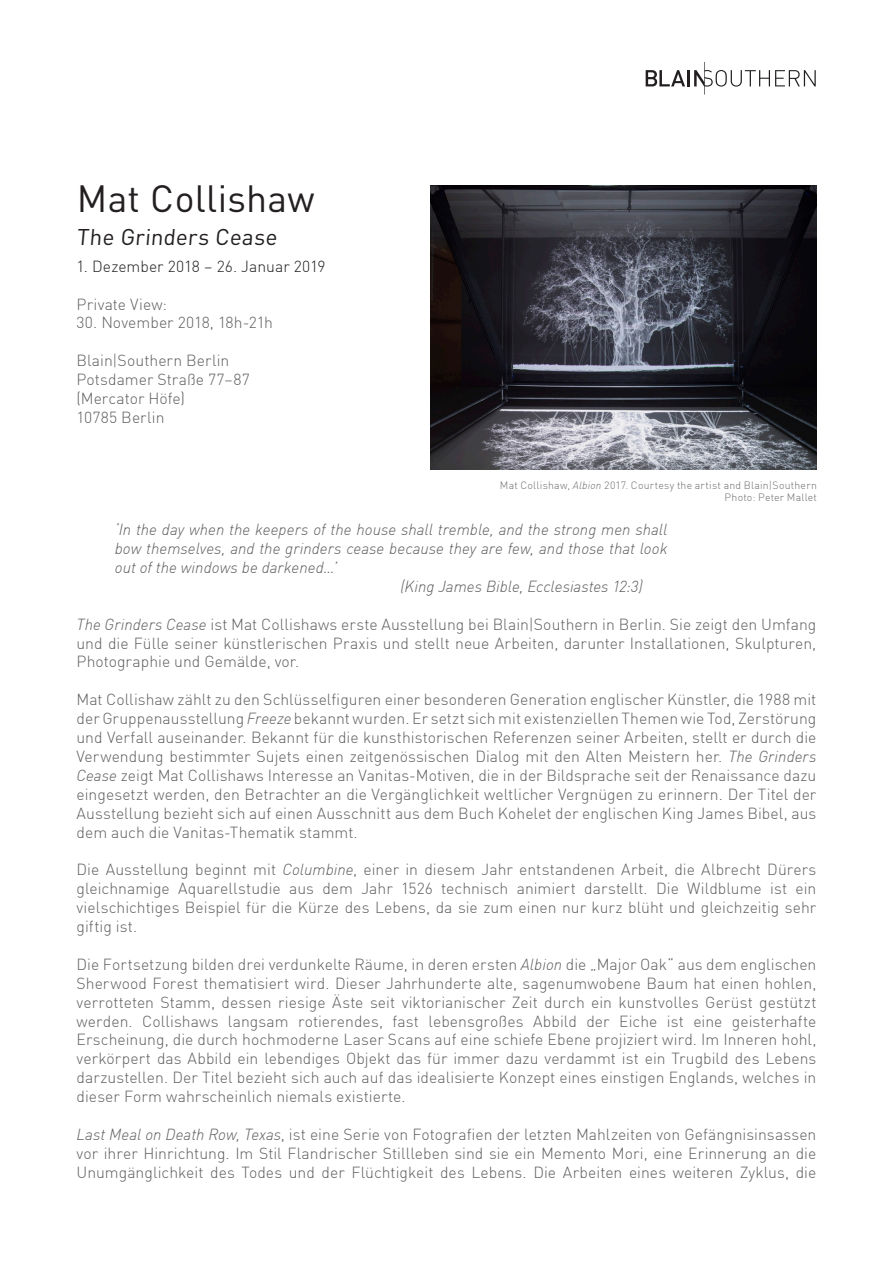
<style>
.page{position:relative;width:893px;height:1263px;background:#fff}
.page>*{position:absolute;margin:0;border:0;box-sizing:border-box;transform-origin:0 0}
.t1{font:37.5px "DIN Pro";letter-spacing:.005em;color:#231f20}
.t2{font:22.5px "DIN Pro";color:#231f20}
.t3{font:300 15.75px/18.9px "DIN Offc Pro";color:#5f5f62;text-align:justify}
.t4{font:italic 300 15.75px/18.9px "DIN Offc Pro";color:#5f5f62;text-align:justify}
.t5{font:300 15.75px "DIN Offc Pro";color:#231f20}
.t6{font:300 10.5px/12.8px "DIN Offc Pro";letter-spacing:.02em;color:#6c6d70;text-align:right}
.s1{font-style:italic}
</style>
<div class="page">
<img style="left:430px;top:186px;width:387px;height:283px">
<svg style="left:646px;top:70px;width:39px;height:16px"></svg>
<hr style="left:687px;top:70px;width:3px;height:16px;background:#231f20">
<svg style="left:694px;top:62px;width:122px;height:33px"></svg>
<p class="t1" style="left:77px;top:169px;width:239px">Mat Collishaw</p>
<p class="t2" style="left:77px;top:219px;width:205px">The Grinders Cease</p>
<p class="t5" style="left:77px;top:254px;width:251px">1. Dezember 2018 – 26. Januar 2019</p>
<p class="t3" style="left:77px;top:293px;width:92px">Private View:</p>
<p class="t3" style="left:77px;top:312px;width:198px">30. November 2018, 18h-21h</p>
<p class="t3" style="left:77px;top:350px;width:154px">Blain|Southern Berlin</p>
<p class="t3" style="left:77px;top:369px;width:175px">Potsdamer Straße 77–87</p>
<p class="t3" style="left:77px;top:388px;width:110px">(Mercator Höfe)</p>
<p class="t3" style="left:77px;top:407px;width:89px">10785 Berlin</p>
<p class="t6" style="left:500px;top:478px;width:318px">Mat Collishaw, <span class="s1">Albion</span> 2017. Courtesy the artist and Blain|Southern<br>Photo: Peter Mallet</p>
<p class="t4" style="left:115px;top:519px;width:554px">‘In the day when the keepers of the house shall tremble, and the strong men shall bow themselves, and the grinders cease because they are few, and those that look out of the windows be darkened…’</p>
<p class="t4" style="left:401px;top:576px;width:244px">(King James Bible, Ecclesiastes 12:3)</p>
<p class="t3" style="left:77px;top:613px;width:741px"><span class="s1">The Grinders Cease</span> ist Mat Collishaws erste Ausstellung bei Blain|Southern in Berlin. Sie zeigt den Umfang und die Fülle seiner künstlerischen Praxis und stellt neue Arbeiten, darunter Installationen, Skulpturen, Photographie und Gemälde, vor.</p>
<p class="t3" style="left:77px;top:689px;width:741px">Mat Collishaw zählt zu den Schlüsselfiguren einer besonderen Generation englischer Künstler, die 1988 mit der Gruppenausstellung <span class="s1">Freeze</span> bekannt wurden. Er setzt sich mit existenziellen Themen wie Tod, Zerstörung und Verfall auseinander. Bekannt für die kunsthistorischen Referenzen seiner Arbeiten, stellt er durch die Verwendung bestimmter Sujets einen zeitgenössischen Dialog mit den Alten Meistern her. <span class="s1">The Grinders Cease</span> zeigt Mat Collishaws Interesse an Vanitas-Motiven, die in der Bildsprache seit der Renaissance dazu eingesetzt werden, den Betrachter an die Vergänglichkeit weltlicher Vergnügen zu erinnern. Der Titel der Ausstellung bezieht sich auf einen Ausschnitt aus dem Buch Kohelet der englischen King James Bibel, aus dem auch die Vanitas-Thematik stammt.</p>
<p class="t3" style="left:77px;top:859px;width:741px">Die Ausstellung beginnt mit <span class="s1">Columbine</span>, einer in diesem Jahr entstandenen Arbeit, die Albrecht Dürers gleichnamige Aquarellstudie aus dem Jahr 1526 technisch animiert darstellt. Die Wildblume ist ein vielschichtiges Beispiel für die Kürze des Lebens, da sie zum einen nur kurz blüht und gleichzeitig sehr giftig ist.</p>
<p class="t3" style="left:77px;top:954px;width:741px">Die Fortsetzung bilden drei verdunkelte Räume, in deren ersten <span class="s1">Albion</span> die „Major Oak“ aus dem englischen Sherwood Forest thematisiert wird. Dieser Jahrhunderte alte, sagenumwobene Baum hat einen hohlen, verrotteten Stamm, dessen riesige Äste seit viktorianischer Zeit durch ein kunstvolles Gerüst gestützt werden. Collishaws langsam rotierendes, fast lebensgroßes Abbild der Eiche ist eine geisterhafte Erscheinung, die durch hochmoderne Laser Scans auf eine schiefe Ebene projiziert wird. Im Inneren hohl, verkörpert das Abbild ein lebendiges Objekt das für immer dazu verdammt ist ein Trugbild des Lebens darzustellen. Der Titel bezieht sich auch auf das idealisierte Konzept eines einstigen Englands, welches in dieser Form wahrscheinlich niemals existierte.</p>
<p class="t3" style="left:77px;top:1124px;width:741px"><span class="s1">Last Meal on Death Row, Texas</span>, ist eine Serie von Fotografien der letzten Mahlzeiten von Gefängnisinsassen vor ihrer Hinrichtung. Im Stil Flandrischer Stillleben sind sie ein Memento Mori, eine Erinnerung an die Unumgänglichkeit des Todes und der Flüchtigkeit des Lebens. Die Arbeiten eines weiteren Zyklus, die</p>
</div>
